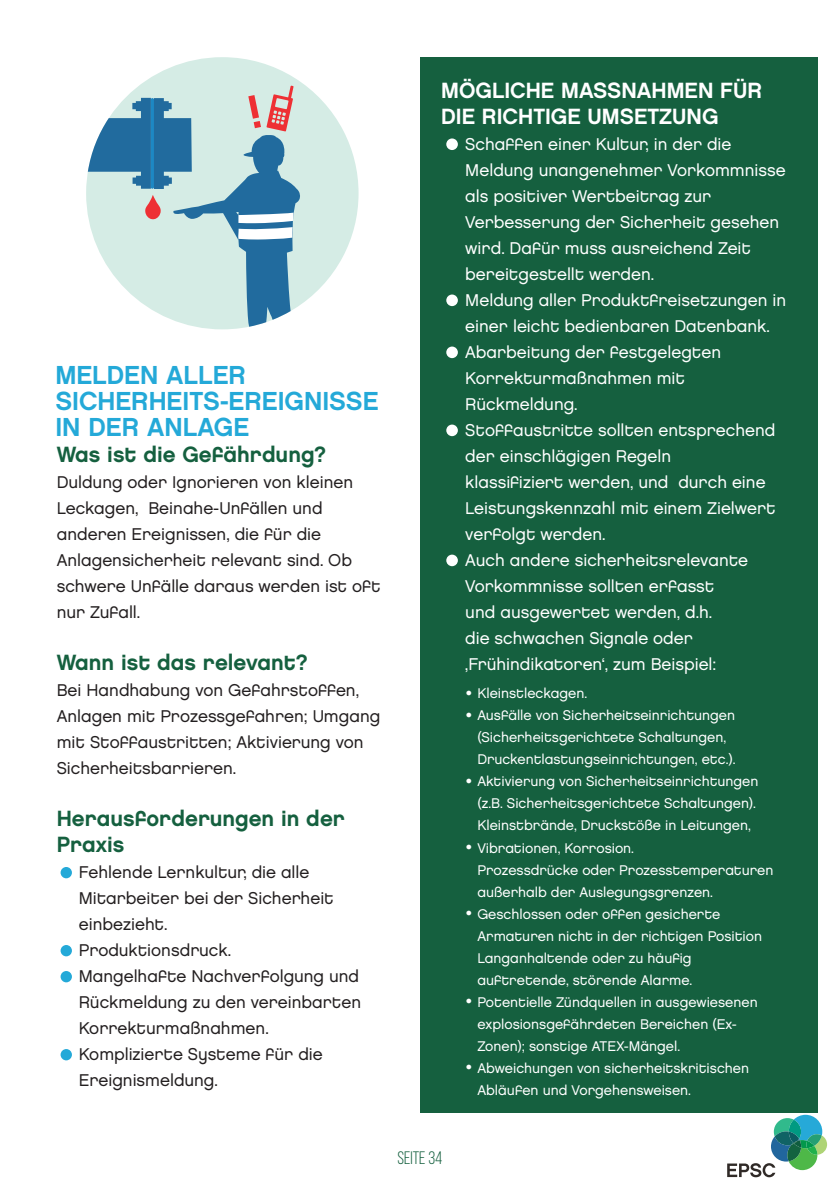
<style>
.page{position:relative;width:840px;height:1191px;background:#fff}
.page>*{position:absolute;margin:0;border:0;box-sizing:border-box;transform-origin:0 0}
.t1{font:26px/26px "Chalet New York Nineteen Eighty";color:#24a9d8}
.t2{font:22px/26px "Chalet New York Nineteen Eighty";color:#15603f}
.t3{font:22px/26px "Chalet New York Nineteen Eighty";color:#fff}
.t4{font:22px "Chalet London Nineteen Eighty";color:#fff}
.t5{font:18px "Bebas Neue";color:#15603f}
.t6{font:17px/26px "Chalet London Nineteen Eighty";color:#fff}
.t7{font:17px/26px "Chalet London Nineteen Eighty";color:#231f20}
.t8{font:14px/22px "Chalet London Nineteen Eighty";color:#fff}
</style>
<div class="page">
<svg style="left:727px;top:1114px;width:99px;height:63px"></svg>
<div style="left:420px;top:57px;width:396px;height:1055px;background:#15603f"></div>
<div style="left:446px;top:138px;width:11px;height:12px;background:#fff;border-radius:50%"></div>
<div style="left:446px;top:294px;width:11px;height:12px;background:#fff;border-radius:50%"></div>
<div style="left:446px;top:346px;width:11px;height:12px;background:#fff;border-radius:50%"></div>
<div style="left:446px;top:424px;width:11px;height:12px;background:#fff;border-radius:50%"></div>
<div style="left:446px;top:554px;width:11px;height:12px;background:#fff;border-radius:50%"></div>
<div style="left:61px;top:867px;width:11px;height:11px;background:#24a9d8;border-radius:50%"></div>
<div style="left:61px;top:945px;width:11px;height:11px;background:#24a9d8;border-radius:50%"></div>
<div style="left:61px;top:971px;width:11px;height:11px;background:#24a9d8;border-radius:50%"></div>
<div style="left:61px;top:1049px;width:11px;height:11px;background:#24a9d8;border-radius:50%"></div>
<svg style="left:86px;top:57px;width:272px;height:272px;fill:#d5ece5"></svg>
<svg style="left:88px;top:86px;width:213px;height:241px"></svg>
<p class="t1" style="left:55px;top:362px;width:324px">MELDEN ALLER<br>SICHERHEITS-EREIGNISSE<br>IN DER ANLAGE</p>
<p class="t2" style="left:57px;top:441px;width:271px">Was ist die Gefährdung?</p>
<p class="t7" style="left:57px;top:469px;width:325px">Duldung oder Ignorieren von kleinen<br>Leckagen, Beinahe-Unfällen und anderen Ereignissen, die für die<br>Anlagensicherheit relevant sind. Ob schwere Unfälle daraus werden ist oft nur Zufall.</p>
<p class="t2" style="left:57px;top:649px;width:253px">Wann ist das relevant?</p>
<p class="t7" style="left:57px;top:677px;width:325px">Bei Handhabung von Gefahrstoffen, Anlagen mit Prozessgefahren; Umgang mit Stoffaustritten; Aktivierung von Sicherheitsbarrieren.</p>
<p class="t2" style="left:57px;top:805px;width:289px">Herausforderungen in der<br>Praxis</p>
<p class="t7" style="left:79px;top:859px;width:256px">Fehlende Lernkultur, die alle<br>Mitarbeiter bei der Sicherheit einbezieht.</p>
<p class="t7" style="left:79px;top:937px;width:154px">Produktionsdruck.</p>
<p class="t7" style="left:79px;top:963px;width:284px;text-align:justify">Mangelhafte Nachverfolgung und Rückmeldung zu den vereinbarten Korrekturmaßnahmen.</p>
<p class="t7" style="left:79px;top:1041px;width:245px">Komplizierte Systeme für die<br>Ereignismeldung.</p>
<p class="t3" style="left:441px;top:77px;width:322px">MÖGLICHE MASSNAHMEN FÜR<br>DIE RICHTIGE UMSETZUNG</p>
<p class="t6" style="left:465px;top:131px;width:322px">Schaffen einer Kultur, in der die<br>Meldung unangenehmer Vorkommnisse als positiver Wertbeitrag zur<br>Verbesserung der Sicherheit gesehen wird. Dafür muss ausreichend Zeit bereitgestellt werden.</p>
<p class="t6" style="left:465px;top:287px;width:322px">Meldung aller Produktfreisetzungen in einer leicht bedienbaren Datenbank.</p>
<p class="t6" style="left:465px;top:339px;width:257px">Abarbeitung der festgelegten<br>Korrekturmaßnahmen mit<br>Rückmeldung.</p>
<p class="t6" style="left:465px;top:417px;width:312px">Stoffaustritte sollten entsprechend der einschlägigen Regeln<br>klassifiziert werden, und durch eine<br>Leistungskennzahl mit einem Zielwert verfolgt werden.</p>
<p class="t6" style="left:465px;top:547px;width:284px">Auch andere sicherheitsrelevante<br>Vorkommnisse sollten erfasst und ausgewertet werden, d.h.<br>die schwachen Signale oder ‚Frühindikatoren‘, zum Beispiel:</p>
<p class="t8" style="left:477px;top:682px;width:111px">Kleinstleckagen.</p>
<p class="t8" style="left:477px;top:704px;width:260px">Ausfälle von Sicherheitseinrichtungen (Sicherheitsgerichtete Schaltungen,<br>Druckentlastungseinrichtungen, etc.).</p>
<p class="t8" style="left:477px;top:770px;width:282px">Aktivierung von Sicherheitseinrichtungen (z.B. Sicherheitsgerichtete Schaltungen).</p>
<p class="t8" style="left:477px;top:814px;width:275px">Kleinstbrände, Druckstöße in Leitungen,<br>Vibrationen, Korrosion.</p>
<p class="t8" style="left:477px;top:858px;width:297px">Prozessdrücke oder Prozesstemperaturen außerhalb der Auslegungsgrenzen.</p>
<p class="t8" style="left:477px;top:902px;width:286px">Geschlossen oder offen gesicherte<br>Armaturen nicht in der richtigen Position</p>
<p class="t8" style="left:477px;top:946px;width:216px">Langanhaltende oder zu häufig auftretende, störende Alarme.</p>
<p class="t8" style="left:477px;top:990px;width:282px">Potentielle Zündquellen in ausgewiesenen explosionsgefährdeten Bereichen (Ex-<br>Zonen); sonstige ATEX-Mängel.</p>
<p class="t8" style="left:477px;top:1056px;width:273px">Abweichungen von sicherheitskritischen<br>Abläufen und Vorgehensweisen.</p>
<p class="t4" style="left:465px;top:679px;width:8px">•</p>
<p class="t4" style="left:465px;top:701px;width:8px">•</p>
<p class="t4" style="left:465px;top:767px;width:8px">•</p>
<p class="t4" style="left:465px;top:833px;width:8px">•</p>
<p class="t4" style="left:465px;top:899px;width:8px">•</p>
<p class="t4" style="left:465px;top:987px;width:8px">•</p>
<p class="t4" style="left:465px;top:1053px;width:8px">•</p>
<p class="t5" style="left:397px;top:1148px;width:46px">Seite 34</p>
</div>
